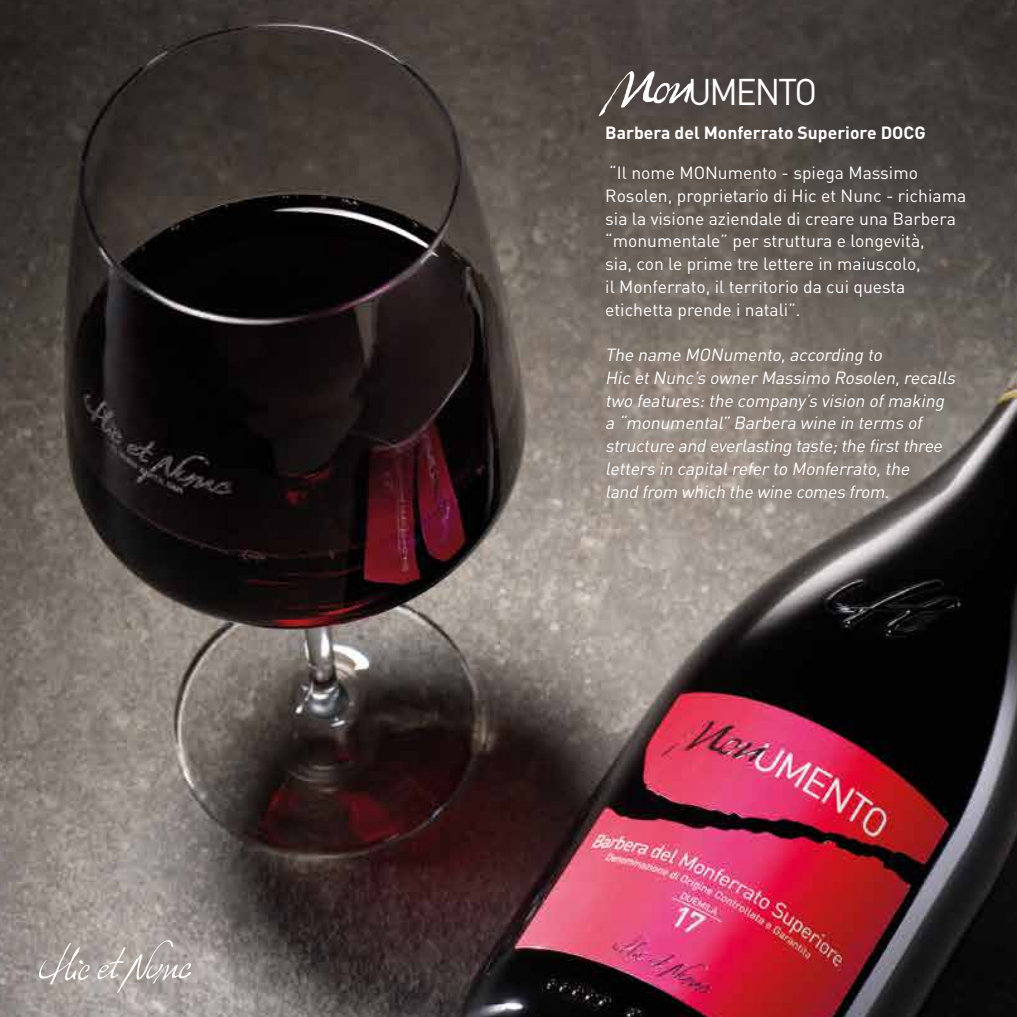
<style>
.page{position:relative;width:1017px;height:1017px;background:#fff}
.page>*{position:absolute;margin:0;border:0;box-sizing:border-box;transform-origin:0 0}
.t1{font:36.75px "DIN";letter-spacing:-.06em;color:#fff;scale:.95 1}
.t2{font:italic 17.5px/22.8px "DIN";color:#fff}
.t3{font:17.5px/22.8px "DIN";color:#fff}
.t4{font:700 17.5px "DIN";color:#fff}
</style>
<div class="page">
<img style="left:0;top:0;width:1017px;height:1017px">
<svg style="left:39px;top:943px;width:51px;height:41px;background:#b1a9a5"></svg>
<svg style="left:98px;top:940px;width:93px;height:53px;background:#b4ada9"></svg>
<svg style="left:599px;top:71px;width:94px;height:45px;background:#706966"></svg>
<h1 class="t1" style="left:688px;top:69px;width:138px">UMENTO</h1>
<p class="t4" style="left:605px;top:121px;width:322px">Barbera del Monferrato Superiore DOCG</p>
<p class="t3" style="left:605px;top:161px;width:362px">“Il nome MONumento - spiega Massimo Rosolen, proprietario di Hic et Nunc - richiama sia la visione aziendale di creare una Barbera “monumentale” per struttura e longevità,<br>sia, con le prime tre lettere in maiuscolo,<br>il Monferrato, il territorio da cui questa etichetta prende i natali”.</p>
<p class="t2" style="left:605px;top:343px;width:355px">The name MONumento,according to<br>Hic etNunc’s ownerMassimo Rosolen,recalls two features:the company’s vision ofmaking a “monumental” Barbera wine in terms of structure and everlasting taste;the firstthree letters in capitalreferto Monferrato,the<br>land from which the wine comes from.</p>
</div>
